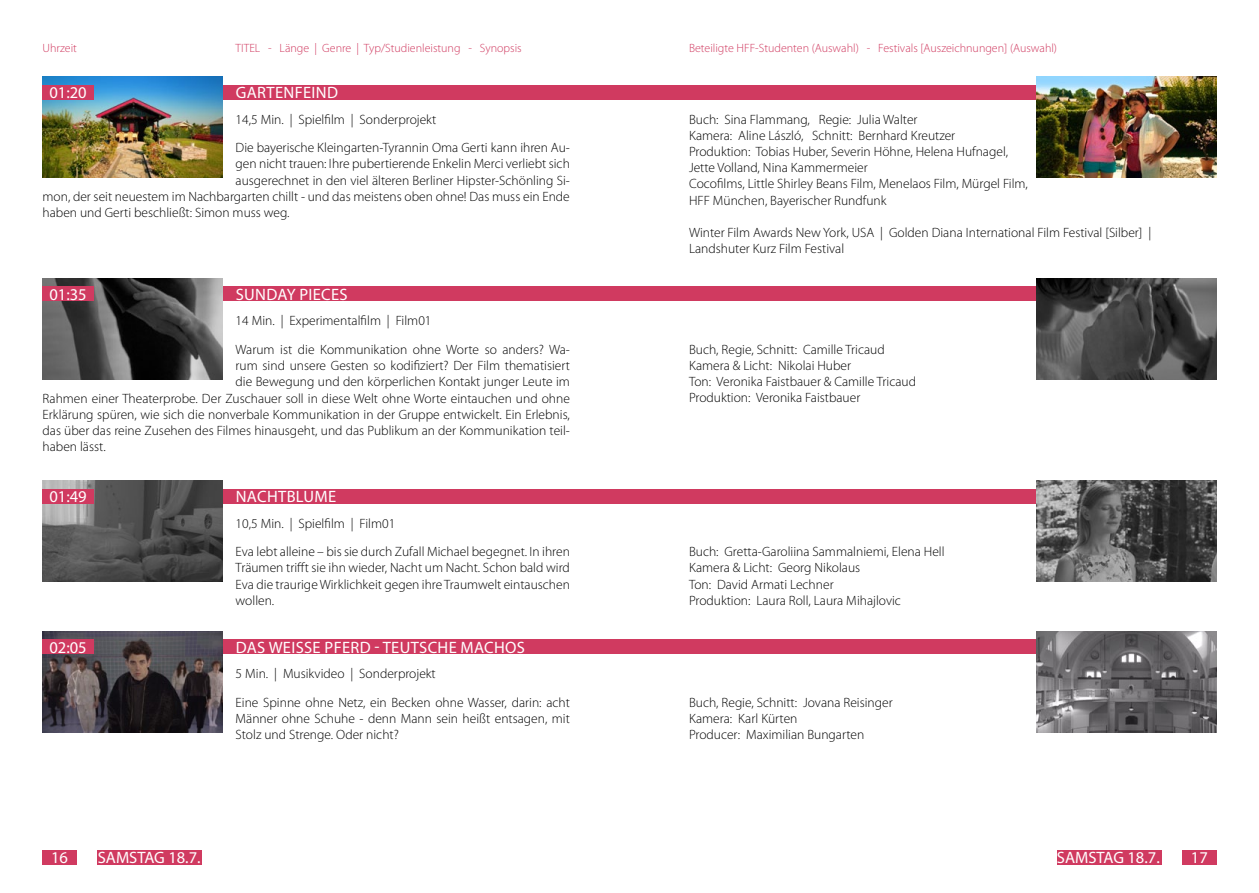
<style>
.page{position:relative;width:1259px;height:893px;background:#fff}
.page>*{position:absolute;margin:0;border:0;box-sizing:border-box;transform-origin:0 0}
.t1{font:16.5px "Myriad Pro";letter-spacing:.02em;color:#fff}
.t2{font:16.5px "Myriad Pro";color:#fff}
.t3{font:300 13.5px/16.2px "Myriad Pro";color:#000}
.t4{font:300 12px "Myriad Pro";color:#d03a60}
</style>
<div class="page">
<div style="left:222px;top:85px;width:51px;height:14px;background:#d03a60"></div>
<div style="left:236px;top:85px;width:402px;height:14px;background:#d03a60"></div>
<img style="left:43px;top:77px;width:179px;height:101px">
<div style="left:43px;top:85px;width:51px;height:14px;background:#d03a60"></div>
<div style="left:43px;top:850px;width:34px;height:14px;background:#d03a60"></div>
<div style="left:98px;top:850px;width:104px;height:14px;background:#d03a60"></div>
<div style="left:222px;top:287px;width:51px;height:14px;background:#d03a60"></div>
<div style="left:236px;top:287px;width:402px;height:14px;background:#d03a60"></div>
<img style="left:43px;top:278px;width:179px;height:101px">
<div style="left:43px;top:287px;width:51px;height:14px;background:#d03a60"></div>
<div style="left:222px;top:489px;width:51px;height:14px;background:#d03a60"></div>
<div style="left:236px;top:489px;width:402px;height:14px;background:#d03a60"></div>
<img style="left:43px;top:480px;width:179px;height:101px">
<div style="left:43px;top:489px;width:51px;height:14px;background:#d03a60"></div>
<div style="left:222px;top:639px;width:51px;height:15px;background:#d03a60"></div>
<div style="left:236px;top:639px;width:402px;height:15px;background:#d03a60"></div>
<img style="left:43px;top:631px;width:179px;height:101px">
<div style="left:43px;top:639px;width:51px;height:15px;background:#d03a60"></div>
<div style="left:621px;top:85px;width:416px;height:14px;background:#d03a60"></div>
<img style="left:1037px;top:77px;width:179px;height:101px">
<div style="left:1182px;top:850px;width:34px;height:14px;background:#d03a60"></div>
<div style="left:1057px;top:850px;width:104px;height:14px;background:#d03a60"></div>
<div style="left:621px;top:287px;width:416px;height:14px;background:#d03a60"></div>
<img style="left:1037px;top:278px;width:179px;height:101px">
<div style="left:621px;top:489px;width:416px;height:14px;background:#d03a60"></div>
<img style="left:1037px;top:480px;width:179px;height:101px">
<div style="left:621px;top:639px;width:416px;height:15px;background:#d03a60"></div>
<img style="left:1037px;top:631px;width:179px;height:101px">
<p class="t4" style="left:43px;top:40px;width:36px">Uhrzeit</p>
<p class="t4" style="left:236px;top:40px;width:6px">TITEL</p>
<p class="t4" style="left:268px;top:40px;width:255px">- Länge | Genre | Typ/Studienleistung - Synopsis</p>
<p class="t1" style="left:49px;top:83px;width:39px">01:20</p>
<p class="t1" style="left:236px;top:83px;width:104px">GARTENFEIND</p>
<p class="t3" style="left:236px;top:105px;width:336px;line-height:28.5px">14,5 Min. | Spielfilm | Sonderprojekt<br>Die bayerische Kleingarten-Tyrannin Oma Gerti kann ihren Au-</p>
<p class="t3" style="left:236px;top:156px;width:336px">gen nicht trauen: I hre pubertierende Enkelin Merci verliebt sich</p>
<p class="t3" style="left:236px;top:172px;width:336px">ausgerechnet in den viel älteren Berliner H ipster-Schönling Si-</p>
<p class="t3" style="left:43px;top:189px;width:529px">mon, der seit neuestem im Nachbargarten chillt - und das meistens oben ohne! Das muss ein Ende</p>
<p class="t3" style="left:43px;top:205px;width:249px">haben und Gerti beschließt: Simon muss weg.</p>
<p class="t1" style="left:49px;top:284px;width:39px">01:35</p>
<p class="t1" style="left:236px;top:284px;width:112px">SUNDAY PIECES</p>
<p class="t3" style="left:236px;top:306px;width:336px;line-height:28.5px">14 Min. | Experimentalfilm | Film01<br>Warum ist die Kommunikation ohne Worte so anders? Wa-</p>
<p class="t3" style="left:236px;top:357px;width:336px">rum sind unsere Gesten so kodifiziert? Der Film thematisiert</p>
<p class="t3" style="left:236px;top:373px;width:336px">die Bewegung und den körperlichen Kontakt junger Leute im</p>
<p class="t3" style="left:43px;top:390px;width:529px">Rahmen einer Theaterprobe. Der Zuschauer soll in diese Welt ohne Worte eintauchen und ohne</p>
<p class="t3" style="left:43px;top:406px;width:529px">Erklärung spüren, wie sich die nonverbale Kommunikation in der Gruppe entwickelt. Ein Erlebnis,</p>
<p class="t3" style="left:43px;top:422px;width:529px">das über das reine Zusehen des Filmes hinausgeht, und das Publikum an der Kommunikation teil-</p>
<p class="t3" style="left:43px;top:439px;width:65px">haben lässt.</p>
<p class="t1" style="left:49px;top:486px;width:39px">01:49</p>
<p class="t1" style="left:236px;top:486px;width:102px">NACHTBLUME</p>
<p class="t3" style="left:236px;top:509px;width:336px;line-height:28.5px">10,5 Min. | Spielfilm | Film01<br>Eva lebt alleine – bis sie durch Zufall Michael begegnet. I n ihren</p>
<p class="t3" style="left:236px;top:559px;width:336px;text-align:justify">Träumen trifft sie ihn wieder, Nacht um Nacht. Schon bald wird Eva die traurige Wirklichkeit gegen ihre Traumwelt eintauschen wollen.</p>
<p class="t1" style="left:49px;top:637px;width:39px">02:05</p>
<p class="t1" style="left:236px;top:637px;width:291px">DAS WEISSE PFERD - TEUTSCHE MACHOS</p>
<p class="t3" style="left:236px;top:659px;width:336px;line-height:28.5px">5 Min. | Musikvideo | Sonderprojekt<br>Eine Spinne ohne Netz, ein Becken ohne Wasser, darin: acht</p>
<p class="t3" style="left:236px;top:710px;width:336px">Männer ohne Schuhe - denn Mann sein heißt entsagen, mit<br>Stolz und Strenge. Oder nicht?</p>
<p class="t1" style="left:51px;top:847px;width:18px">16</p>
<p class="t2" style="left:98px;top:847px;width:104px">SAMSTAG 18.7.</p>
<p class="t4" style="left:689px;top:40px;width:370px">Beteiligte HFF-Studenten (Auswahl) - Festivals [Auszeichnungen] (Auswahl)</p>
<p class="t3" style="left:689px;top:111px;width:340px">Buch: Sina Flammang, Regie: Julia Walter<br>Kamera: Aline László, Schnitt: Bernhard Kreutzer<br>Produktion: Tobias H uber, Severin Höhne, Helena H ufnagel, Jette Volland, N ina Kammermeier<br>Cocofilms, Little Shirley Beans Film, Menelaos Film, Mürgel Film, HFF</p>
<p class="t3" style="left:713px;top:192px;width:175px">München, Bayerischer Rundfunk</p>
<p class="t3" style="left:689px;top:224px;width:464px">Winter Film Awards New York, USA | Golden Diana I nternational Film Festival [Silber] |<br>Landshuter Kurz Film Festival</p>
<p class="t3" style="left:689px;top:341px;width:228px">Buch, Regie, Schnitt: Camille Tricaud Kamera &amp; Licht: N ikolai H uber<br>Ton: Veronika Faistbauer &amp; Camille Tricaud Produktion: Veronika Faistbauer</p>
<p class="t3" style="left:689px;top:543px;width:257px">Buch: Gretta-Garoliina Sammalniemi, Elena Hell Kamera &amp; Licht: Georg N ikolaus<br>Ton: David Armati Lechner<br>Produktion: Laura Roll, Laura Mihajlovic</p>
<p class="t3" style="left:689px;top:694px;width:205px">Buch, Regie, Schnitt: Jovana Reisinger<br>Kamera: Karl Kürten<br>Producer: Maximilian Bungarten</p>
<p class="t2" style="left:1057px;top:847px;width:104px">SAMSTAG 18.7.</p>
<p class="t1" style="left:1191px;top:847px;width:18px">17</p>
</div>
